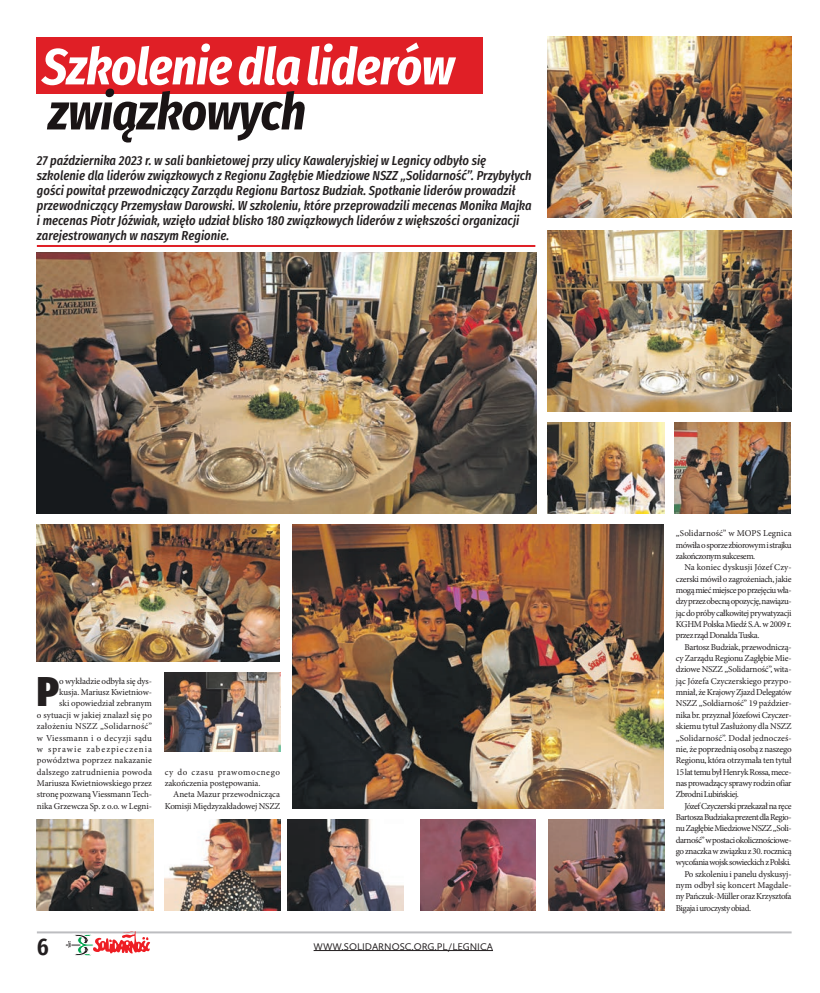
<style>
.page{position:relative;width:820px;height:993px;background:#fff}
.page>*{position:absolute;margin:0;border:0;box-sizing:border-box;transform-origin:0 0}
.t1{font:italic 700 50.8px "Fira Sans Condensed";letter-spacing:-.01em;color:#fff}
.t2{font:italic 700 50.8px "Fira Sans Condensed";letter-spacing:-.01em;color:#1a1415}
.t3{font:800 41.6px "Fira Sans Condensed";color:#231f20}
.t4{font:600 24px "Fira Sans Condensed";color:#231f20}
.t5{font:italic 500 13px/15px "Fira Sans Condensed";color:#231f20}
.t6{font:10px "Calluna Sans";color:#231f20}
.t7{font:9px/11.3px "Minion Pro";letter-spacing:-.025em;color:#231f20;text-align:justify}
.t8{font:9px/11.3px "Minion Pro";letter-spacing:.005em;color:#231f20;text-align:right}
.t9{font:9px "Minion Pro";letter-spacing:-.05em;color:#231f20}
.t10{font:9px/11.3px "Minion Pro";color:#231f20}
.t11{font:9px "Minion Pro";letter-spacing:-.045em;color:#231f20}
</style>
<div class="page">
<hr style="left:37px;top:931px;width:754px;height:2px;background:#bcbdc0">
<hr style="left:313px;top:949px;width:180px;height:1px;background:#231f20">
<svg style="left:65px;top:931px;width:85px;height:24px"></svg>
<hr style="left:37px;top:245px;width:498px;height:2px;background:#e01f26">
<img style="left:37px;top:252px;width:499px;height:261px">
<div style="left:36px;top:37px;width:446px;height:57px;background:#e01f26"></div>
<img style="left:292px;top:524px;width:371px;height:284px">
<img style="left:37px;top:524px;width:243px;height:136px">
<img style="left:547px;top:422px;width:117px;height:91px">
<img style="left:164px;top:672px;width:116px;height:79px">
<img style="left:37px;top:819px;width:116px;height:91px">
<img style="left:547px;top:37px;width:244px;height:180px">
<img style="left:547px;top:230px;width:244px;height:181px">
<img style="left:164px;top:819px;width:116px;height:91px">
<img style="left:287px;top:819px;width:116px;height:91px">
<img style="left:420px;top:819px;width:115px;height:91px">
<img style="left:548px;top:819px;width:116px;height:91px">
<img style="left:674px;top:422px;width:116px;height:91px">
<h1 class="t1" style="left:42px;top:31px;width:413px">Szkolenie dla liderów</h1>
<h1 class="t2" style="left:48px;top:76px;width:259px">związkowych</h1>
<p class="t5" style="left:37px;top:153px;width:496px">27 października 2023 r. w sali bankietowej przy ulicy Kawaleryjskiej w Legnicy odbyło się szkolenie dla liderów związkowych z Regionu Zagłębie Miedziowe NSZZ „Solidarność”. Przybyłych gości powitał przewodniczący Zarządu Regionu Bartosz Budziak. Spotkanie liderów prowadził przewodniczący Przemysław Darowski. W szkoleniu, które przeprowadzili mecenas Monika Majka i mecenas Piotr Jóźwiak, wzięło udział blisko 180 związkowych liderów z większości organizacji zarejestrowanych w naszym Regionie.</p>
<p class="t8" style="left:37px;top:675px;width:117px">o wykładzie odbyła się dys&shy;kusja. Mariusz Kwietniow-<br>ski opowiedział zebranym<br>o sytuacji w jakiej znalazł się po założeniu NSZZ „Solidarność” w Viessmann i o decyzji sądu w sprawie zabezpieczenia powództwa poprzez nakazanie dalszego zatrudnienia powoda<br>Mariusza Kwietniowskiego przez stronę pozwaną Viessmann Tech&shy;nika Grzewcza Sp. z o.o. w Legni-</p>
<h2 class="t3" style="left:37px;top:653px;width:24px">P</h2>
<p class="t10" style="left:165px;top:765px;width:117px">cy do czasu prawomocnego zakończenia postępowania.</p>
<p class="t7" style="left:165px;top:788px;width:117px;text-align:right">Aneta Mazur przewodnicząca<br>Komisji Międzyzakładowej NSZZ</p>
<h3 class="t4" style="left:37px;top:924px;width:13px">6</h3>
<p class="t6" style="left:313px;top:939px;width:181px">WWW.SOLIDARNOSC.ORG.PL/LEGNICA</p>
<p class="t7" style="left:675px;top:527px;width:117px">„Solidarność” w MOPS Legnica mówiła o sporze zbiorowym i strajku zakończonym sukcesem.</p>
<p class="t7" style="left:675px;top:561px;width:117px;text-indent:9px">Na koniec dyskusji Józef Czy&shy;czerski mówił o zagrożeniach, jakie mogą mieć miejsce po przejęciu wła&shy;dzy przez obecną opozycję, nawiązu&shy;jąc do próby całkowitej prywatyzacji KGHM Polska Miedź S.A. w 2009 r. przez rząd Donalda Tuska.</p>
<p class="t7" style="left:675px;top:641px;width:117px;text-indent:9px">Bartosz Budziak, przewodniczą&shy;cy Zarządu Regionu Zagłębie Mie&shy;dziowe NSZZ „Solidarność”, wita&shy;jąc Józefa Czyczerskiego przypo&shy;mniał, że Krajowy Zjazd Delegatów NSZZ „Soldiarność” 19 paździer&shy;nika br. przyznał Józefowi Czyczer&shy;skiemu tytuł Zasłużony dla NSZZ „Solidarność”. Dodał jednocześ&shy;nie, że poprzednią osobą z naszego Regionu, która otrzymała ten tytuł 15 lat temu był Henryk Rossa, mece&shy;nas prowadzący sprawy rodzin ofiar Zbrodni Lubińskiej.</p>
<p class="t11" style="left:684px;top:799px;width:109px">Józef Czyczerski przekazał na ręce</p>
<p class="t9" style="left:675px;top:810px;width:117px">Bartosza Budziaka prezent dla Regio-</p>
<p class="t11" style="left:675px;top:822px;width:117px">nu Zagłębie Miedziowe NSZZ „Soli-</p>
<p class="t9" style="left:675px;top:833px;width:117px">darność” w postaci okolicznościowe-</p>
<p class="t7" style="left:675px;top:845px;width:117px">go znaczka w związku z 30. rocznicą</p>
<p class="t9" style="left:675px;top:856px;width:117px">wycofania wojsk sowieckich z Polski.</p>
<p class="t7" style="left:684px;top:867px;width:109px">Po szkoleniu i panelu dyskusyj-</p>
<p class="t10" style="left:675px;top:879px;width:117px">nym odbył się koncert Magdale-</p>
<p class="t7" style="left:675px;top:890px;width:117px">ny Pańczuk-Müller oraz Krzysztofa</p>
<p class="t9" style="left:675px;top:901px;width:77px">Bigaja i uroczysty obiad.</p>
</div>
